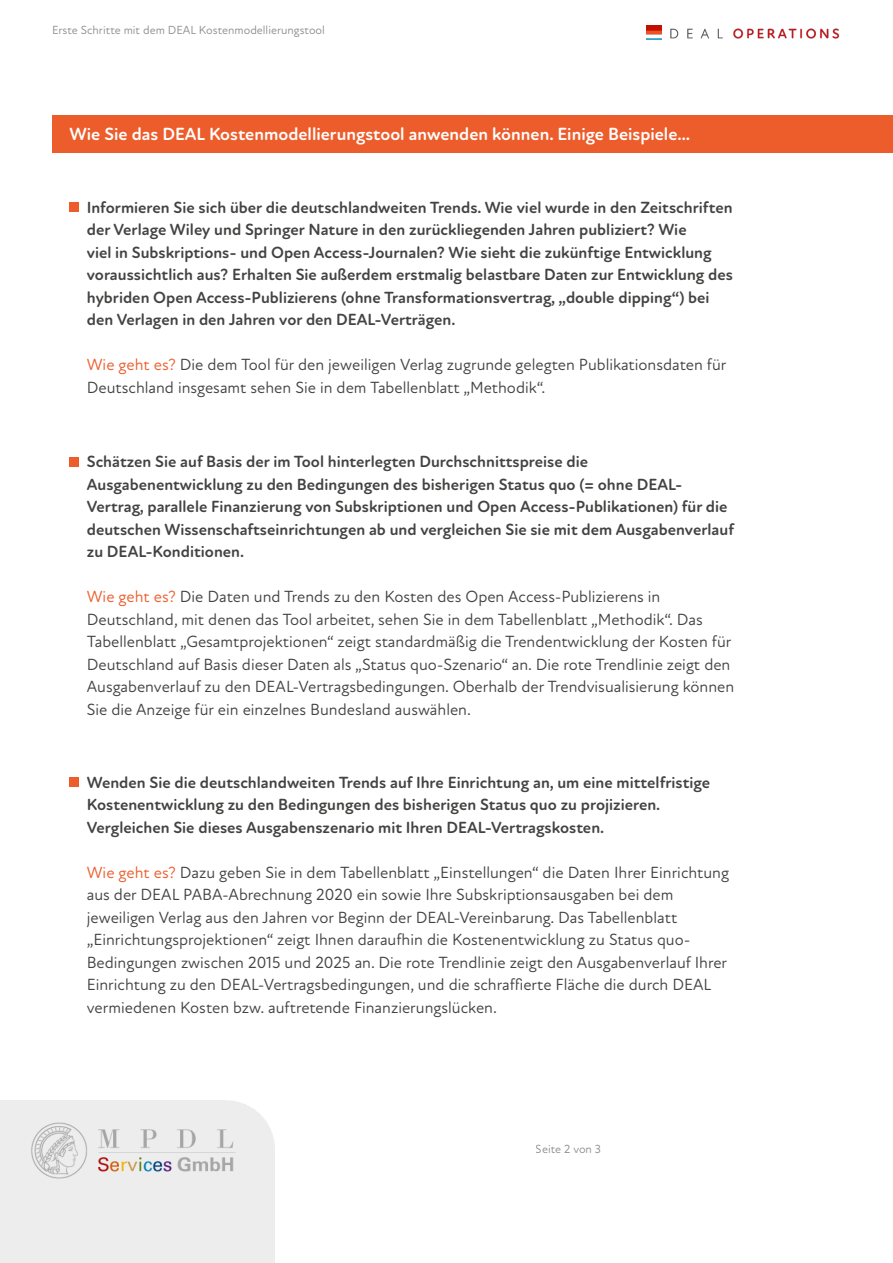
<style>
.page{position:relative;width:893px;height:1263px;background:#fff}
.page>*{position:absolute;margin:0;border:0;box-sizing:border-box;transform-origin:0 0}
.t1{font:700 18px "Atten Round New";color:#fff}
.t2{font:16.5px/22.5px "Atten Round New";color:#444342}
.t3{font:700 16.5px/22.5px "Atten Round New";color:#444342}
.t4{font:12px "Atten Round New";color:#8f8e8e}
.t5{font:12px "Atten Round New";color:#444342}
.s1{color:#ed5d2b}
</style>
<div class="page">
<div style="left:52px;top:115px;width:841px;height:37px;background:#ed5d2b"></div>
<img style="left:1px;top:1100px;width:273px;height:163px">
<img style="left:647px;top:26px;width:14px;height:14px">
<img style="left:670px;top:28px;width:170px;height:11px">
<div style="left:70px;top:202px;width:9px;height:10px;background:#ed5d2b"></div>
<div style="left:70px;top:457px;width:9px;height:9px;background:#ed5d2b"></div>
<div style="left:69px;top:778px;width:10px;height:9px;background:#ed5d2b"></div>
<p class="t4" style="left:52px;top:23px;width:274px">Erste Schritte mit dem DEAL Kostenmodellierungstool</p>
<p class="t1" style="left:69px;top:123px;width:622px">Wie Sie das DEAL Kostenmodellierungstool anwenden können. Einige Beispiele…</p>
<p class="t3" style="left:87px;top:196px;width:648px">Informieren Sie sich über die deutschlandweiten Trends. Wie viel wurde in den Zeitschriften der Verlage Wiley und Springer Nature in den zurückliegenden Jahren publiziert? Wie<br>viel in Subskriptions- und Open Access-Journalen? Wie sieht die zukünftige Entwicklung voraussichtlich aus? Erhalten Sie außerdem erstmalig belastbare Daten zur Entwicklung des hybriden Open Access-Publizierens (ohne Transformationsvertrag, „double dipping“) bei den Verlagen in den Jahren vor den DEAL-Verträgen.</p>
<p class="t2" style="left:87px;top:354px;width:641px"><span class="s1">Wie geht es?</span> Die dem Tool für den jeweiligen Verlag zugrunde gelegten Publikationsdaten für<br>Deutschland insgesamt sehen Sie in dem Tabellenblatt „Methodik“.</p>
<p class="t3" style="left:87px;top:451px;width:649px">Schätzen Sie auf Basis der im Tool hinterlegten Durchschnittspreise die Ausgabenentwicklung zu den Bedingungen des bisherigen Status quo (= ohne DEAL-Vertrag, parallele Finanzierung von Subskriptionen und Open Access-Publikationen) für die deutschen Wissenschaftseinrichtungen ab und vergleichen Sie sie mit dem Ausgabenverlauf zu DEAL-Konditionen.</p>
<p class="t2" style="left:87px;top:586px;width:649px"><span class="s1">Wie geht es?</span> Die Daten und Trends zu den Kosten des Open Access-Publizierens in Deutschland, mit denen das Tool arbeitet, sehen Sie in dem Tabellenblatt „Methodik“. Das Tabellenblatt „Gesamtprojektionen“ zeigt standardmäßig die Trendentwicklung der Kosten für Deutschland auf Basis dieser Daten als „Status quo-Szenario“ an. Die rote Trendlinie zeigt den Ausgabenverlauf zu den DEAL-Vertragsbedingungen. Oberhalb der Trendvisualisierung können Sie die Anzeige für ein einzelnes Bundesland auswählen.</p>
<p class="t3" style="left:87px;top:771px;width:625px">Wenden Sie die deutschlandweiten Trends auf Ihre Einrichtung an, um eine mittelfristige<br>Kostenentwicklung zu den Bedingungen des bisherigen Status quo zu projizieren.<br>Vergleichen Sie dieses Ausgabenszenario mit Ihren DEAL-Vertragskosten.</p>
<p class="t2" style="left:87px;top:861px;width:644px"><span class="s1">Wie geht es?</span> Dazu geben Sie in dem Tabellenblatt „Einstellungen“ die Daten Ihrer Einrichtung aus der DEAL PABA-Abrechnung 2020 ein sowie Ihre Subskriptionsausgaben bei dem jeweiligen Verlag aus den Jahren vor Beginn der DEAL-Vereinbarung. Das Tabellenblatt „Einrichtungsprojektionen“ zeigt Ihnen daraufhin die Kostenentwicklung zu Status quo-Bedingungen zwischen 2015 und 2025 an. Die rote Trendlinie zeigt den Ausgabenverlauf Ihrer Einrichtung zu den DEAL-Vertragsbedingungen, und die schraffierte Fläche die durch DEAL vermiedenen Kosten bzw. auftretende Finanzierungslücken.</p>
<p class="t5" style="left:536px;top:1142px;width:67px">Seite 2 von 3</p>
</div>
